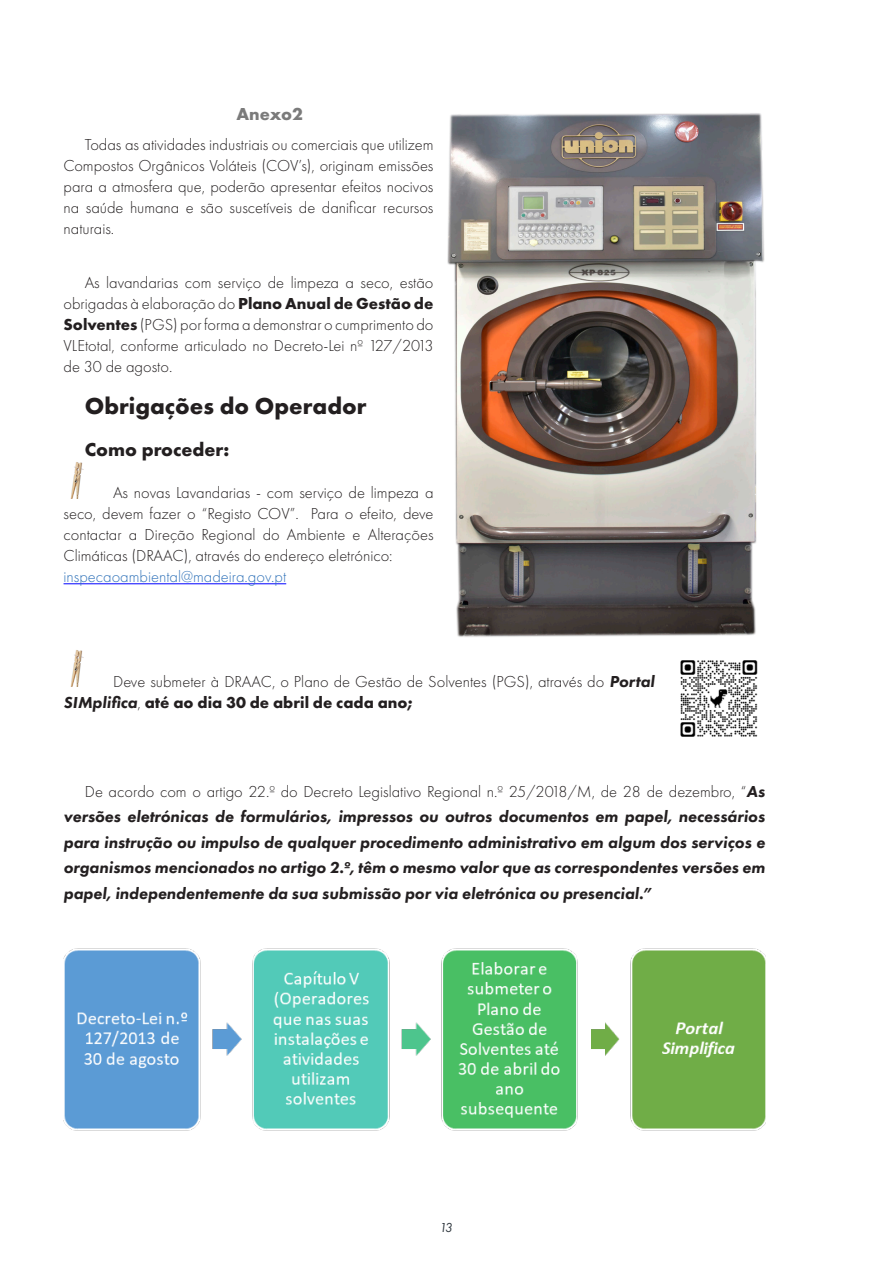
<style>
.page{position:relative;width:893px;height:1263px;background:#fff}
.page>*{position:absolute;margin:0;border:0;box-sizing:border-box;transform-origin:0 0}
.t1{font:700 24px "Futura PT";color:#231f20}
.t2{font:700 19.5px "Futura PT";color:#231f20}
.t3{font:700 18px "Futura PT";color:#7b7b7b}
.List_Paragraph{font:300 16.5px/21px "Futura PT";color:#231f20;text-align:justify}
.Heading_1{font:italic 800 16.5px/25.5px "Futura PT";color:#231f20;text-align:justify}
.List_Paragraph-2{font:300 16.5px "Futura PT";color:#3173b9}
.t4{font:italic 13.5px "Futura PT";color:#313940}
.s1{font-weight:700}
.s2{font-weight:800;font-style:italic}
.s3{font-weight:300;font-style:normal}
</style>
<div class="page">
<hr style="left:64px;top:583px;width:222px;height:1px;background:#00f">
<img style="left:447px;top:113px;width:318px;height:524px">
<img style="left:680px;top:660px;width:78px;height:77px">
<img style="left:71px;top:462px;width:13px;height:36px">
<img style="left:71px;top:650px;width:13px;height:36px">
<img style="left:64px;top:948px;width:701px;height:182px">
<p class="t3" style="left:237px;top:102px;width:68px">Anexo2</p>
<p class="List_Paragraph" style="left:64px;top:134px;width:371px;text-indent:21px">Todas as atividades industriais ou comerciais que utilizem Compostos Orgânicos Voláteis (COV’s), originam emissões para a atmosfera que, poderão apresentar efeitos nocivos na saúde humana e são suscetíveis de danificar recursos naturais.</p>
<p class="List_Paragraph" style="left:64px;top:272px;width:371px;text-indent:21px">As lavandarias com serviço de limpeza a seco, estão obrigadas à elaboração do <span class="s1">Plano Anual de Gestão de Solventes</span> (PGS) por forma a demonstrar o cumprimento do VLEtotal, conforme articulado no Decreto-Lei nº 127/2013 de 30 de agosto.</p>
<p class="t1" style="left:85px;top:391px;width:283px">Obrigações do Operador</p>
<p class="t2" style="left:85px;top:437px;width:146px">Como proceder:</p>
<p class="List_Paragraph" style="left:64px;top:482px;width:371px;text-indent:50px">As novas Lavandarias - com serviço de limpeza a seco, devem fazer o “Registo COV”. Para o efeito, deve contactar a Direção Regional do Ambiente e Alterações Climáticas (DRAAC), através do endereço eletrónico:</p>
<p class="List_Paragraph-2" style="left:64px;top:567px;width:224px">inspecaoambiental@madeira.gov.pt</p>
<p class="List_Paragraph" style="left:64px;top:671px;width:593px;text-indent:50px">Deve submeter à DRAAC, o Plano de Gestão de Solventes (PGS), através do <span class="s2">Portal<br>SIMplifica</span>, <span class="s1">até ao dia 30 de abril de cada ano;</span></p>
<p class="Heading_1" style="left:64px;top:778px;width:703px;text-indent:21px"><span class="s3">De acordo com o artigo 22.º do Decreto Legislativo Regional n.º 25/2018/M, de 28 de dezembro, “</span>As versões eletrónicas de formulários, impressos ou outros documentos em papel, necessários para instrução ou impulso de qualquer procedimento administrativo em algum dos serviços e organismos mencionados no artigo 2.º, têm o mesmo valor que as correspondentes versões em papel, independentemente da sua submissão por via eletrónica ou presencial.”</p>
<p class="t4" style="left:439px;top:1219px;width:15px">13</p>
</div>
